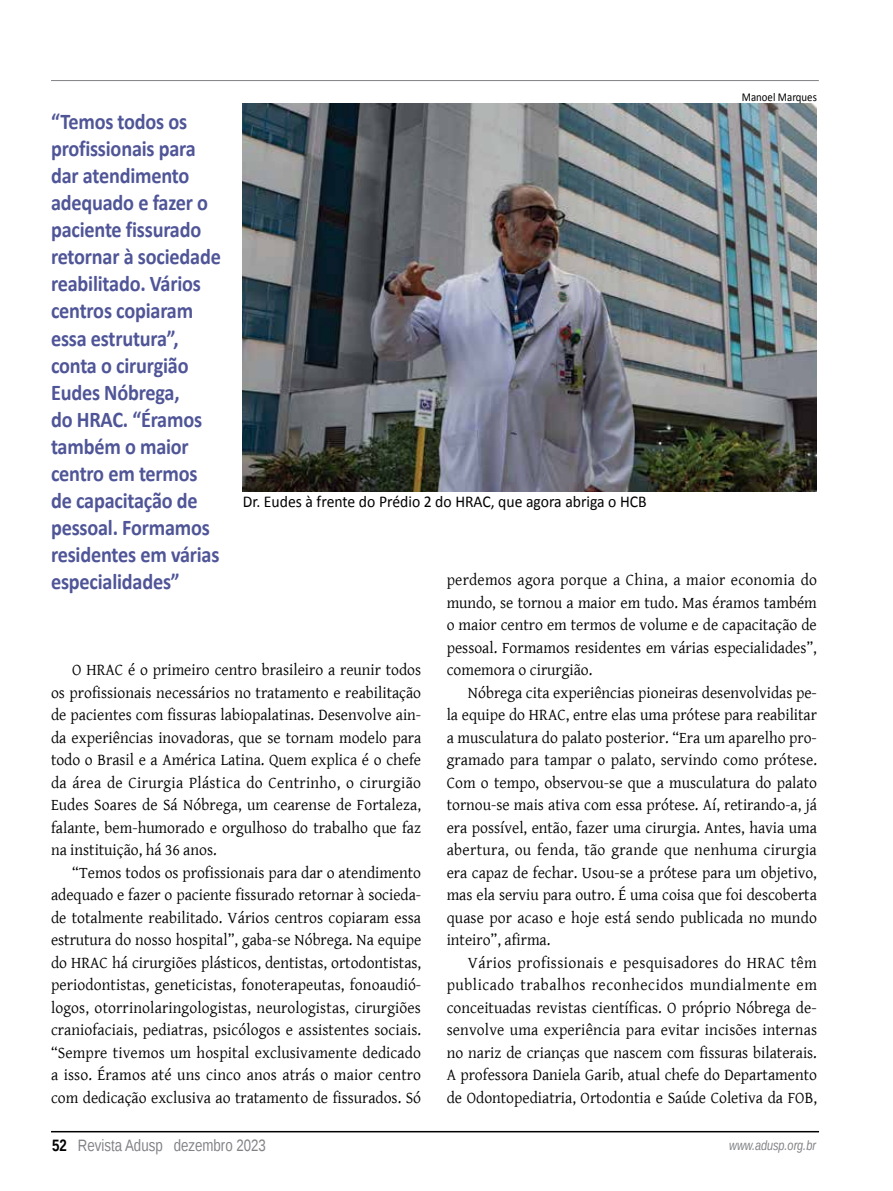
<style>
.page{position:relative;width:893px;height:1191px;background:#fff}
.page>*{position:absolute;margin:0;border:0;box-sizing:border-box;transform-origin:0 0}
.t1{font:700 22.5px/27px "Calibri";letter-spacing:-.01em;color:#4f5597;scale:.9 1}
.t2{font:16.5px/22.5px "Gentium Basic";color:#000;text-align:justify;scale:.95 1}
.t3{font:16.5px "Calibri";color:#000;scale:.95 1}
.t4{font:16.5px "Liberation Sans Narrow";color:#808285}
.t5{font:italic 13.5px "Liberation Sans Narrow";color:#808285}
.t6{font:12px "Calibri";color:#000;scale:.9 1}
.s1{font-weight:700;color:#000}
</style>
<div class="page">
<hr style="left:51px;top:1131px;width:768px;height:1px;background:#000">
<hr style="left:51px;top:80px;width:768px;height:1px;background:#808285">
<img style="left:242px;top:103px;width:575px;height:389px">
<p class="t6" style="left:742px;top:89px;width:85px">Manoel Marques</p>
<p class="t1" style="left:51px;top:108px;width:190px">“Temos todos os profissionais para dar atendimento adequado e fazer o paciente fissurado retornar à sociedade reabilitado. Vários centros copiaram essa estrutura”, conta o cirurgião<br>Eudes Nóbrega,<br>do HRAC. “Éramos também o maior centro em termos de capacitação de pessoal. Formamos residentes em várias especialidades”</p>
<p class="t3" style="left:243px;top:491px;width:427px">Dr. Eudes à frente do Prédio 2 do HRAC, que agora abriga o HCB</p>
<p class="t2" style="left:447px;top:568px;width:391px">perdemos agora porque a China, a maior economia do mundo, se tornou a maior em tudo. Mas éramos também o maior centro em termos de volume e de capacitação de pessoal. Formamos residentes em várias especialidades”, comemora o cirurgião.</p>
<p class="t2" style="left:447px;top:680px;width:391px;text-indent:21px">Nóbrega cita experiências pioneiras desenvolvidas pe&shy;la equipe do HRAC, entre elas uma prótese para reabilitar a musculatura do palato posterior. “Era um aparelho pro&shy;gramado para tampar o palato, servindo como prótese.<br>Com o tempo, observou-se que a musculatura do palato tornou-se mais ativa com essa prótese. Aí, retirando-a, já era possível, então, fazer uma cirurgia. Antes, havia uma abertura, ou fenda, tão grande que nenhuma cirurgia era capaz de fechar. Usou-se a prótese para um objetivo, mas ela serviu para outro. É uma coisa que foi descoberta quase por acaso e hoje está sendo publicada no mundo inteiro”, afirma.</p>
<p class="t2" style="left:447px;top:950px;width:391px;text-indent:21px">Vários profissionais e pesquisadores do HRAC têm publicado trabalhos reconhecidos mundialmente em conceituadas revistas científicas. O próprio Nóbrega de&shy;senvolve uma experiência para evitar incisões internas no nariz de crianças que nascem com fissuras bilaterais.<br>A professora Daniela Garib, atual chefe do Departamento de Odontopediatria, Ortodontia e Saúde Coletiva da FOB,</p>
<p class="t2" style="left:51px;top:658px;width:391px;text-indent:21px">O HRAC é o primeiro centro brasileiro a reunir todos os profissionais necessários no tratamento e reabilitação de pacientes com fissuras labiopalatinas. Desenvolve ain&shy;da experiências inovadoras, que se tornam modelo para todo o Brasil e a América Latina. Quem explica é o chefe da área de Cirurgia Plástica do Centrinho, o cirurgião Eudes Soares de Sá Nóbrega, um cearense de Fortaleza, falante, bem-humorado e orgulhoso do trabalho que faz na instituição, há 36 anos.</p>
<p class="t2" style="left:51px;top:860px;width:391px;text-indent:21px">“Temos todos os profissionais para dar o atendimento adequado e fazer o paciente fissurado retornar à socieda&shy;de totalmente reabilitado. Vários centros copiaram essa estrutura do nosso hospital”, gaba-se Nóbrega. Na equipe do HRAC há cirurgiões plásticos, dentistas, ortodontistas, periodontistas, geneticistas, fonoterapeutas, fonoaudió&shy;logos, otorrinolaringologistas, neurologistas, cirurgiões craniofaciais, pediatras, psicólogos e assistentes sociais. “Sempre tivemos um hospital exclusivamente dedicado a isso. Éramos até uns cinco anos atrás o maior centro com dedicação exclusiva ao tratamento de fissurados. Só</p>
<p class="t4" style="left:52px;top:1135px;width:215px"><span class="s1">52</span> Revista Adusp dezembro 2023</p>
<p class="t5" style="left:729px;top:1136px;width:88px">www.adusp.org.br</p>
</div>
